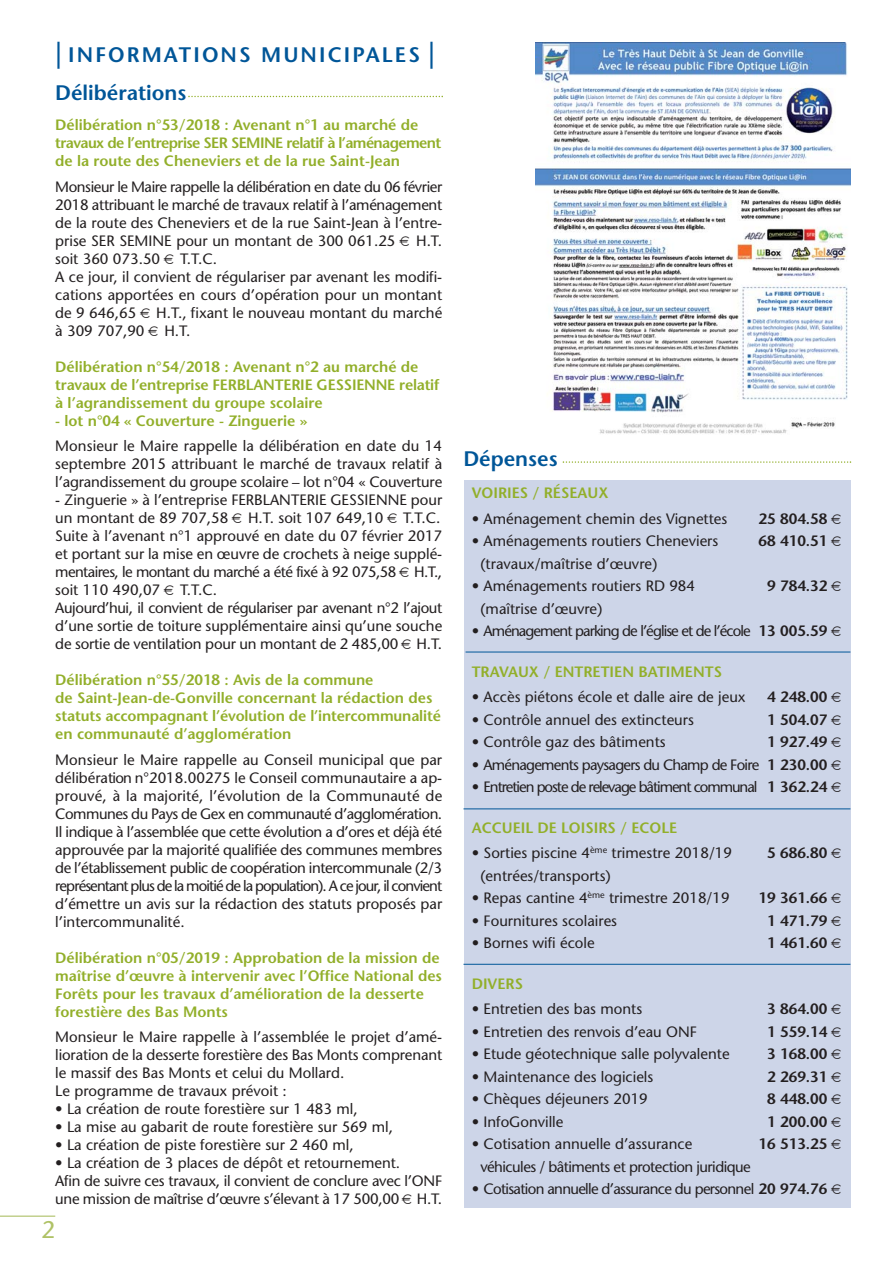
<style>
.page{position:relative;width:893px;height:1263px;background:#fff}
.page>*{position:absolute;margin:0;border:0;box-sizing:border-box;transform-origin:0 0}
.t1{font:24px "Stone Sans";color:#afc266}
.t2{font:600 21px/38.1px "Stone Sans";letter-spacing:.1em;color:#005698}
.t3{font:600 21px "Stone Sans";color:#005698}
.t4{font:15px/18px "Stone Sans";color:#231f20}
.t5{font:600 15px/18px "Stone Sans";color:#92af2a}
.t6{font:600 15px/22.5px "Stone Sans";color:#231f20;text-align:center}
.t7{font:15px/22.5px "Stone Sans";letter-spacing:-.035em;color:#231f20}
.t8{font:15px "Stone Sans";letter-spacing:-.045em;color:#231f20}
.t9{font:15px "Stone Sans";letter-spacing:-.07em;color:#231f20}
.t10{font:15px "Stone Sans";letter-spacing:-.06em;color:#231f20}
.t11{font:15px "Stone Sans";letter-spacing:-.05em;color:#231f20}
.s1{font-size:27px}
.s2{font-weight:600}
</style>
<div class="page">
<hr style="left:0;top:1215px;width:55px;height:2px;background:#c2d08d">
<svg style="left:188px;top:96px;width:255px;height:1px"></svg>
<div style="left:464px;top:480px;width:387px;height:728px;background:#cdd5e8"></div>
<hr style="left:466px;top:652px;width:384px;height:1px;background:#005698">
<hr style="left:463px;top:808px;width:387px;height:1px;background:#005698">
<svg style="left:563px;top:461px;width:288px;height:2px"></svg>
<hr style="left:463px;top:964px;width:387px;height:1px;background:#005698">
<img style="left:536px;top:43px;width:314px;height:391px">
<h2 class="t2" style="left:55px;top:38px;width:381px"><span class="s1">|</span> INFORMATIONS MUNICIPALES <span class="s1">|<br></span>Délibérations</h2>
<p class="t5" style="left:55px;top:117px;width:388px">Délibération n°53/2018 : Avenant n°1 au marché de travaux de l’entreprise SER SEMINE relatif à l’aménagement de la route des Cheneviers et de la rue Saint-Jean</p>
<p class="t4" style="left:55px;top:179px;width:388px;text-align:justify">Monsieur le Maire rappelle la délibération en date du 06 février 2018 attribuant le marché de travaux relatif à l’aménagement de la route des Cheneviers et de la rue Saint-Jean à l’entre&shy;prise SER SEMINE pour un montant de 300 061.25</p>
<p class="t4" style="left:416px;top:233px;width:28px">H.T.</p>
<p class="t4" style="left:55px;top:251px;width:106px">soit 360 073.50</p>
<p class="t4" style="left:55px;top:251px;width:388px;text-indent:125px">T.T.C.<br>A ce jour, il convient de régulariser par avenant les modifi&shy;cations apportées en cours d’opération pour un montant de 9 646,65</p>
<p class="t4" style="left:156px;top:305px;width:288px">H.T., fixant le nouveau montant du marché</p>
<p class="t4" style="left:55px;top:323px;width:91px">à 309 707,90</p>
<p class="t4" style="left:164px;top:323px;width:28px">H.T.</p>
<p class="t5" style="left:55px;top:359px;width:386px">Délibération n°54/2018 : Avenant n°2 au marché de travaux de l’entreprise FERBLANTERIE GESSIENNE relatif à l’agrandissement du groupe scolaire</p>
<p class="t5" style="left:55px;top:413px;width:253px">- lot n°04 « Couverture - Zinguerie »</p>
<p class="t4" style="left:55px;top:438px;width:388px;text-align:justify">Monsieur le Maire rappelle la délibération en date du 14 septembre 2015 attribuant le marché de travaux relatif à l’agrandissement du groupe scolaire – lot n°04 « Couverture</p>
<p class="t4" style="left:55px;top:492px;width:388px">- Zinguerie » à l’entreprise FERBLANTERIE GESSIENNE pour un montant de 89 707,58</p>
<p class="t4" style="left:248px;top:510px;width:137px">H.T. soit 107 649,10</p>
<p class="t4" style="left:55px;top:510px;width:388px;text-indent:348px">T.T.C.<br>Suite à l’avenant n°1 approuvé en date du 07 février 2017 et portant sur la mise en œuvre de crochets à neige supplé&shy;mentaires, le montant du marché a été fixé à 92 075,58 H.T., soit 110 490,07</p>
<p class="t4" style="left:55px;top:582px;width:388px;text-indent:125px">T.T.C.<br>Aujourd’hui, il convient de régulariser par avenant n°2 l’ajout d’une sortie de toiture supplémentaire ainsi qu’une souche de sortie de ventilation pour un montant de 2 485,00 H.T.</p>
<p class="t5" style="left:55px;top:672px;width:387px">Délibération n°55/2018 : Avis de la commune<br>de Saint-Jean-de-Gonville concernant la rédaction des statuts accompagnant l’évolution de l’intercommunalité en communauté d’agglomération</p>
<p class="t4" style="left:55px;top:752px;width:388px;text-align:justify">Monsieur le Maire rappelle au Conseil municipal que par délibération n°2018.00275 le Conseil communautaire a ap&shy;prouvé, à la majorité, l’évolution de la Communauté de Communes du Pays de Gex en communauté d’agglomération.<br>Il indique à l’assemblée que cette évolution a d’ores et déjà été approuvée par la majorité qualifiée des communes membres de l’établissement public de coopération intercommunale (2/3 représentant plus de la moitié de la population). A ce jour, il convient d’émettre un avis sur la rédaction des statuts proposés par l’intercommunalité.</p>
<p class="t5" style="left:55px;top:950px;width:388px">Délibération n°05/2019 : Approbation de la mission de maîtrise d’œuvre à intervenir avec l’Office National des Forêts pour les travaux d’amélioration de la desserte forestière des Bas Monts</p>
<p class="t4" style="left:55px;top:1029px;width:388px">Monsieur le Maire rappelle à l’assemblée le projet d’amé&shy;lioration de la desserte forestière des Bas Monts comprenant le massif des Bas Monts et celui du Mollard.<br>Le programme de travaux prévoit :</p>
<p class="t4" style="left:55px;top:1101px;width:304px">• La création de route forestière sur 1 483 ml,</p>
<p class="t4" style="left:55px;top:1119px;width:339px">• La mise au gabarit de route forestière sur 569 ml,</p>
<p class="t4" style="left:55px;top:1137px;width:300px">• La création de piste forestière sur 2 460 ml,</p>
<p class="t4" style="left:55px;top:1155px;width:388px">• La création de 3 places de dépôt et retournement.<br>Afin de suivre ces travaux, il convient de conclure avec l’ONF une mission de maîtrise d’œuvre s’élevant à 17 500,00 H.T.</p>
<h1 class="t1" style="left:41px;top:1220px;width:15px">2</h1>
<h2 class="t3" style="left:463px;top:451px;width:96px">Dépenses</h2>
<p class="t5" style="left:472px;top:486px;width:138px">VOIRIES / RÉSEAUX</p>
<p class="t4" style="left:472px;top:511px;width:257px">• Aménagement chemin des Vignettes</p>
<p class="t4" style="left:480px;top:531px;width:239px;line-height:22.5px;text-indent:-9px">• Aménagements routiers Cheneviers (travaux/maîtrise d’œuvre)</p>
<p class="t4" style="left:480px;top:576px;width:216px;line-height:22.5px;text-indent:-9px">• Aménagements routiers RD 984 (maîtrise d’œuvre)</p>
<p class="t10" style="left:472px;top:625px;width:281px">• Aménagement parking de l’église et de l’école</p>
<p class="t5" style="left:472px;top:664px;width:252px">TRAVAUX / ENTRETIEN BATIMENTS</p>
<p class="t4" style="left:472px;top:690px;width:275px">• Accès piétons école et dalle aire de jeux</p>
<p class="t4" style="left:472px;top:712px;width:224px">• Contrôle annuel des extincteurs</p>
<p class="t4" style="left:472px;top:735px;width:195px">• Contrôle gaz des bâtiments</p>
<p class="t11" style="left:472px;top:759px;width:289px">• Aménagements paysagers du Champ de Foire</p>
<p class="t9" style="left:472px;top:781px;width:287px">• Entretien poste de relevage bâtiment communal</p>
<p class="t5" style="left:472px;top:820px;width:207px">ACCUEIL DE LOISIRS / ECOLE</p>
<p class="t4" style="left:480px;top:843px;width:253px;line-height:22.5px;text-indent:-9px">• Sorties piscine 4<sup>ème</sup> trimestre 2018/19 (entrées/transports)</p>
<p class="t4" style="left:472px;top:891px;width:259px">• Repas cantine 4<sup>ème</sup> trimestre 2018/19</p>
<p class="t4" style="left:472px;top:913px;width:147px">• Fournitures scolaires</p>
<p class="t4" style="left:472px;top:936px;width:124px">• Bornes wifi école</p>
<p class="t5" style="left:472px;top:976px;width:53px">DIVERS</p>
<p class="t4" style="left:472px;top:1002px;width:172px">• Entretien des bas monts</p>
<p class="t4" style="left:472px;top:1024px;width:227px">• Entretien des renvois d’eau ONF</p>
<p class="t4" style="left:472px;top:1047px;width:259px">• Etude géotechnique salle polyvalente</p>
<p class="t4" style="left:472px;top:1069px;width:183px">• Maintenance des logiciels</p>
<p class="t4" style="left:472px;top:1092px;width:178px">• Chèques déjeuners 2019</p>
<p class="t4" style="left:472px;top:1114px;width:93px">• InfoGonville</p>
<p class="t7" style="left:480px;top:1134px;width:272px;text-indent:-9px">• Cotisation annuelle d’assurance véhicules / bâtiments et protection juridique</p>
<p class="t8" style="left:472px;top:1183px;width:357px">• Cotisation annuelle d’assurance du personnel <span class="s2">20 974.76</span></p>
<p class="t6" style="left:759px;top:509px;width:70px;text-align:left">25 804.58<br>68 410.51</p>
<p class="t6" style="left:767px;top:576px;width:62px">9 784.32</p>
<p class="t6" style="left:759px;top:621px;width:70px">13 005.59</p>
<p class="t6" style="left:767px;top:687px;width:62px;text-align:justify">4 248.00<br>1 504.07<br>1 927.49<br>1 230.00<br>1 362.24</p>
<p class="t6" style="left:767px;top:843px;width:62px">5 686.80</p>
<p class="t6" style="left:759px;top:888px;width:70px">19 361.66<br>1 471.79<br>1 461.60</p>
<p class="t6" style="left:759px;top:999px;width:70px">3 864.00<br>1 559.14<br>3 168.00<br>2 269.31<br>8 448.00<br>1 200.00<br>16 513.25</p>
</div>
